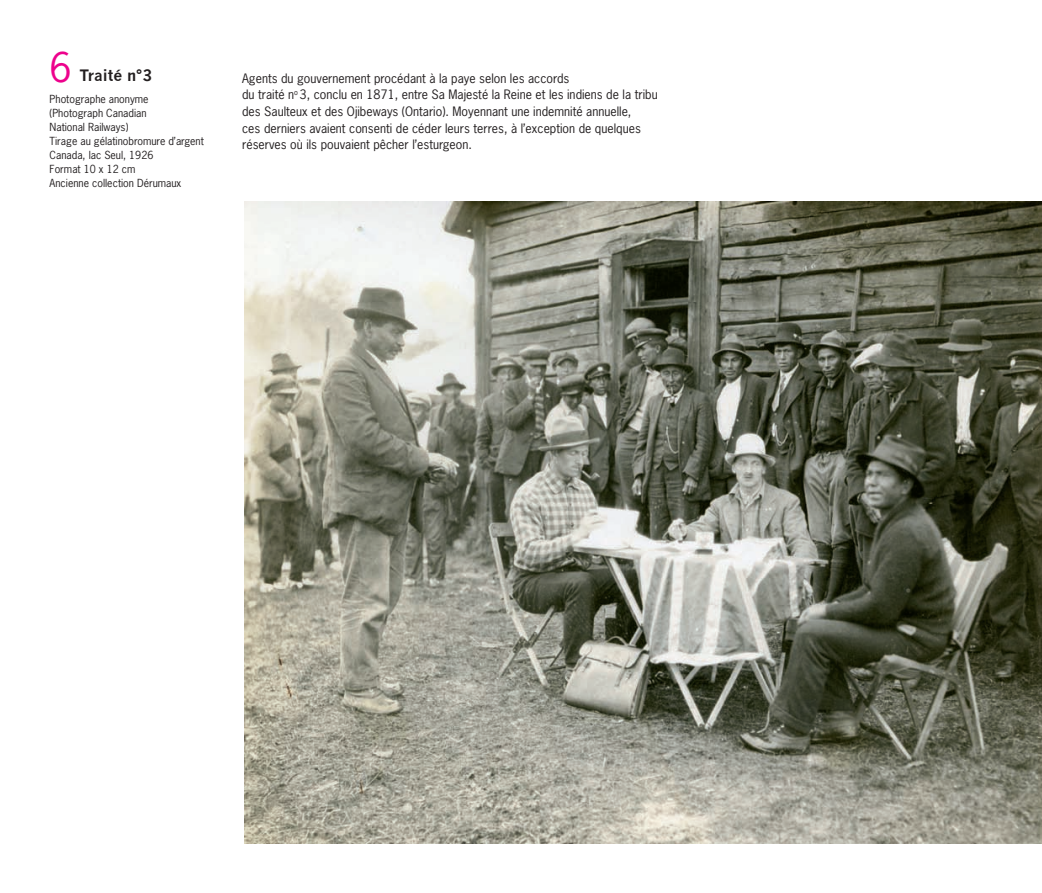
<style>
.page{position:relative;width:1042px;height:893px;background:#fff}
.page>*{position:absolute;margin:0;border:0;box-sizing:border-box;transform-origin:0 0}
.t1{font:38.5px "News Gothic";color:#ed028c}
.t2{font:700 15.4px "News Gothic";color:#231f20}
.t3{font:12.25px/16.6px "News Gothic";color:#231f20}
.t4{font:10.5px/14px "News Gothic";color:#231f20}
</style>
<div class="page">
<img style="left:245px;top:202px;width:797px;height:641px">
<h1 class="t1" style="left:50px;top:42px;width:24px">6</h1>
<p class="t2" style="left:79px;top:66px;width:74px">Traité n°3</p>
<p class="t4" style="left:50px;top:91px;width:156px">Photographe anonyme (Photograph Canadian<br>National Railways)<br>Tirage au gélatinobromure d’argent<br>Canada, lac Seul, 1926<br>Format 10 x 12 cm<br>Ancienne collection Dérumaux</p>
<p class="t3" style="left:242px;top:69px;width:417px">Agents du gouvernement procédant à la paye selon les accords<br>du traité n<sup>o</sup> 3, conclu en 1871, entre Sa Majesté la Reine et les indiens de la tribu des Saulteux et des Ojibeways (Ontario). Moyennant une indemnité annuelle,<br>ces derniers avaient consenti de céder leurs terres, à l’exception de quelques réserves où ils pouvaient pêcher l’esturgeon.</p>
</div>
